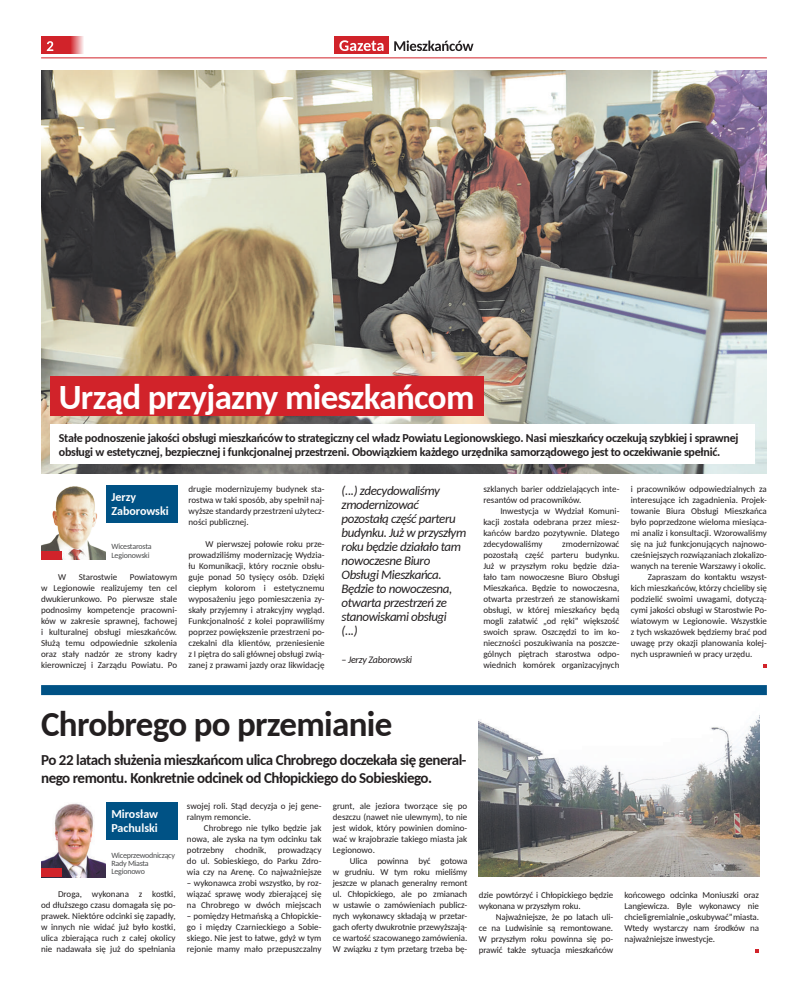
<style>
.page{position:relative;width:808px;height:993px;background:#fff}
.page>*{position:absolute;margin:0;border:0;box-sizing:border-box;transform-origin:0 0}
.t1{font:700 35px "Carlito";letter-spacing:-.02em;color:#fff}
.t2{font:700 35px "Carlito";letter-spacing:-.02em;color:#231f20}
.t3{font:700 15px/18px "Carlito";letter-spacing:-.03em;color:#231f20}
.t4{font:italic 13px/14px "Carlito";letter-spacing:-.03em;color:#231f20}
.t5{font:700 12px/14px "Carlito";letter-spacing:-.02em;color:#231f20}
.t6{font:700 12px/14.4px "Carlito";color:#fff}
.t7{font:italic 10px "Carlito";letter-spacing:-.03em;color:#231f20}
.t8{font:9px/11px "Carlito";color:#231f20;text-align:justify}
.t9{font:8px/8px "Carlito";letter-spacing:-.03em;color:#4b4c4d}
</style>
<div class="page">
<div style="left:334px;top:37px;width:55px;height:17px;background:#d1232a"></div>
<svg style="left:339px;top:40px;width:44px;height:11px"></svg>
<svg style="left:394px;top:40px;width:79px;height:11px"></svg>
<hr style="left:41px;top:58px;width:726px;height:1px;background:#d1232a">
<svg style="left:763px;top:664px;width:4px;height:3px"></svg>
<svg style="left:41px;top:37px;width:43px;height:17px"></svg>
<svg style="left:47px;top:41px;width:6px;height:10px"></svg>
<svg style="left:755px;top:949px;width:4px;height:3px"></svg>
<img style="left:479px;top:694px;width:280px;height:182px">
<div style="left:41px;top:684px;width:726px;height:10px;background:#005285"></div>
<div style="left:41px;top:802px;width:136px;height:37px;background:#005285"></div>
<img style="left:41px;top:802px;width:65px;height:74px">
<div style="left:41px;top:868px;width:21px;height:8px;background:#d1232a"></div>
<div style="left:41px;top:485px;width:136px;height:37px;background:#005285"></div>
<img style="left:41px;top:485px;width:65px;height:74px">
<div style="left:41px;top:550px;width:21px;height:9px;background:#d1232a"></div>
<img style="left:41px;top:70px;width:726px;height:403px">
<div style="left:50px;top:376px;width:433px;height:39px;background:#d1232a"></div>
<div style="left:50px;top:425px;width:705px;height:39px;background:#fff"></div>
<h1 class="t1" style="left:59px;top:373px;width:417px">Urząd przyjazny mieszkańcom</h1>
<p class="t5" style="left:59px;top:430px;width:681px">Stałe podnoszenie jakości obsługi mieszkańców to strategiczny cel władz Powiatu Legionowskiego. Nasi mieszkańcy oczekują szybkiej i sprawnej obsługi w estetycznej, bezpiecznej i funkcjonalnej przestrzeni. Obowiązkiem każdego urzędnika samorządowego jest to oczekiwanie spełnić.</p>
<h3 class="t4" style="left:342px;top:482px;width:126px">(...) zdecydowaliśmy zmodernizować pozostałą część parteru budynku. Już w przyszłym roku będzie działało tam nowoczesne Biuro<br>Obsługi Mieszkańca.<br>Będzie to nowoczesna, otwarta przestrzeń ze stanowiskami obsługi<br>(...)</h3>
<p class="t7" style="left:342px;top:652px;width:72px">– Jerzy Zaborowski</p>
<p class="t8" style="left:631px;top:482px;width:138px">i pracowników odpowiedzialnych za</p>
<p class="t8" style="left:631px;top:493px;width:138px">interesujące ich zagadnienia. Projek-</p>
<p class="t8" style="left:631px;top:504px;width:138px">towanie Biura Obsługi Mieszkańca</p>
<p class="t8" style="left:631px;top:515px;width:138px">było poprzedzone wieloma miesiąca-</p>
<p class="t8" style="left:631px;top:526px;width:138px">mi analiz i konsultacji. Wzorowaliśmy</p>
<p class="t8" style="left:631px;top:537px;width:138px">się na już funkcjonujących najnowo-</p>
<p class="t8" style="left:631px;top:548px;width:138px">cześniejszych rozwiązaniach zlokalizo-</p>
<p class="t8" style="left:631px;top:559px;width:137px">wanych na terenie Warszawy i okolic.</p>
<p class="t8" style="left:648px;top:570px;width:121px">Zapraszam do kontaktu wszyst-</p>
<p class="t8" style="left:631px;top:581px;width:138px">kich mieszkańców, którzy chcieliby się</p>
<p class="t8" style="left:631px;top:592px;width:138px">podzielić swoimi uwagami, dotyczą-</p>
<p class="t8" style="left:631px;top:603px;width:138px">cymi jakości obsługi w Starostwie Po-</p>
<p class="t8" style="left:631px;top:614px;width:138px">wiatowym w Legionowie. Wszystkie</p>
<p class="t8" style="left:631px;top:625px;width:138px">z tych wskazówek będziemy brać pod</p>
<p class="t8" style="left:631px;top:636px;width:138px">uwagę przy okazji planowania kolej-</p>
<p class="t8" style="left:631px;top:647px;width:123px">nych usprawnień w pracy urzędu.</p>
<p class="t8" style="left:483px;top:482px;width:138px">szklanych barier oddzielających inte&shy;resantów od pracowników.</p>
<p class="t8" style="left:483px;top:504px;width:138px;text-indent:17px">Inwestycja w Wydział Komuni&shy;kacji została odebrana przez miesz&shy;kańców bardzo pozytywnie. Dlatego zdecydowaliśmy</p>
<p class="t8" style="left:189px;top:482px;width:138px">drugie modernizujemy budynek sta&shy;rostwa w taki sposób, aby spełnił naj&shy;wyższe standardy przestrzeni użytecz&shy;ności publicznej.</p>
<p class="t8" style="left:189px;top:537px;width:138px;text-indent:17px">W pierwszej połowie roku prze&shy;prowadziliśmy modernizację Wydzia&shy;łu Komunikacji, który rocznie obsłu&shy;guje ponad 50 tysięcy osób. Dzięki ciepłym kolorom i estetycznemu wyposażeniu jego pomieszczenia zy&shy;skały przyjemny i atrakcyjny wygląd.<br>Funkcjonalność z kolei poprawiliśmy poprzez powiększenie przestrzeni po&shy;czekalni dla klientów, przeniesienie z I piętra do sali głównej obsługi zwią&shy;zanej z prawami jazdy oraz likwidację</p>
<h3 class="t6" style="left:111px;top:488px;width:59px">Jerzy<br>Zaborowski</h3>
<p class="t9" style="left:111px;top:541px;width:42px;line-height:9px">Wicestarosta<br>Legionowski</p>
<p class="t8" style="left:483px;top:537px;width:138px;text-indent:79px">zmodernizować pozostałą część parteru budynku.<br>Już w przyszłym roku będzie dzia&shy;łało tam nowoczesne Biuro Obsługi Mieszkańca. Będzie to nowoczesna, otwarta przestrzeń ze stanowiskami obsługi, w której mieszkańcy będą mogli załatwić „od ręki” większość swoich spraw. Oszczędzi to im ko&shy;nieczności poszukiwania na poszcze&shy;gólnych piętrach starostwa odpo&shy;wiednich komórek organizacyjnych</p>
<p class="t8" style="left:41px;top:571px;width:138px;text-indent:89px">Powiatowym w Legionowie realizujemy ten cel dwukierunkowo. Po pierwsze stale podnosimy kompetencje pracowni&shy;ków w zakresie sprawnej, fachowej i kulturalnej obsługi mieszkańców.<br>Służą temu odpowiednie szkolenia oraz stały nadzór ze strony kadry kierowniczej i Zarządu Powiatu. Po</p>
<p class="t8" style="left:58px;top:571px;width:10px">W</p>
<p class="t8" style="left:79px;top:571px;width:40px">Starostwie</p>
<h1 class="t2" style="left:41px;top:700px;width:353px">Chrobrego po przemianie</h1>
<h2 class="t3" style="left:41px;top:750px;width:427px">Po 22 latach służenia mieszkańcom ulica Chrobrego doczekała się general&shy;nego remontu. Konkretnie odcinek od Chłopickiego do Sobieskiego.</h2>
<h3 class="t6" style="left:111px;top:806px;width:48px">Mirosław<br>Pachulski</h3>
<p class="t9" style="left:111px;top:850px;width:65px">Wiceprzewodniczący<br>Rady Miasta<br>Legionowo</p>
<p class="t8" style="left:333px;top:800px;width:136px">grunt, ale jeziora tworzące się po deszczu (nawet nie ulewnym), to nie jest widok, który powinien domino&shy;wać w krajobrazie takiego miasta jak Legionowo.</p>
<p class="t8" style="left:333px;top:855px;width:136px;text-indent:17px">Ulica powinna być gotowa w grudniu. W tym roku mieliśmy jeszcze w planach generalny remont ul. Chłopickiego, ale po zmianach w ustawie o zamówieniach publicz&shy;nych wykonawcy składają w przetar&shy;gach oferty dwukrotnie przewyższają&shy;ce wartość szacowanego zamówienia.<br>W związku z tym przetarg trzeba bę-</p>
<p class="t8" style="left:187px;top:800px;width:136px">swojej roli. Stąd decyzja o jej gene&shy;ralnym remoncie.</p>
<p class="t8" style="left:187px;top:822px;width:136px;text-indent:17px">Chrobrego nie tylko będzie jak nowa, ale zyska na tym odcinku tak potrzebny</p>
<p class="t8" style="left:187px;top:844px;width:136px;text-indent:91px">prowadzący do ul. Sobieskiego, do Parku Zdro&shy;wia czy na Arenę. Co najważniejsze</p>
<p class="t8" style="left:187px;top:877px;width:136px">– wykonawca zrobi wszystko, by roz&shy;wiązać sprawę wody zbierającej się na Chrobrego w dwóch miejscach</p>
<p class="t8" style="left:187px;top:910px;width:136px">– pomiędzy Hetmańską a Chłopickie&shy;go i między Czarnieckiego a Sobie&shy;skiego. Nie jest to łatwe, gdyż w tym rejonie mamy mało przepuszczalny</p>
<p class="t8" style="left:235px;top:844px;width:33px">chodnik,</p>
<p class="t8" style="left:41px;top:888px;width:136px;text-indent:17px">Droga, wykonana z kostki, od dłuższego czasu domagała się po&shy;prawek. Niektóre odcinki się zapadły, w innych nie widać już było kostki, ulica zbierająca ruch z całej okolicy nie nadawała się już do spełniania</p>
<p class="t8" style="left:479px;top:888px;width:136px">dzie powtórzyć i Chłopickiego będzie wykonana w przyszłym roku.</p>
<p class="t8" style="left:479px;top:910px;width:136px;text-indent:17px">Najważniejsze, że po latach uli&shy;ce na Ludwisinie są remontowane.<br>W przyszłym roku powinna się po&shy;prawić także sytuacja mieszkańców</p>
<p class="t8" style="left:624px;top:888px;width:136px">końcowego odcinka Moniuszki oraz Langiewicza. Byle wykonawcy nie chcieli gremialnie „oskubywać” miasta.<br>Wtedy wystarczy nam środków na najważniejsze inwestycje.</p>
</div>
